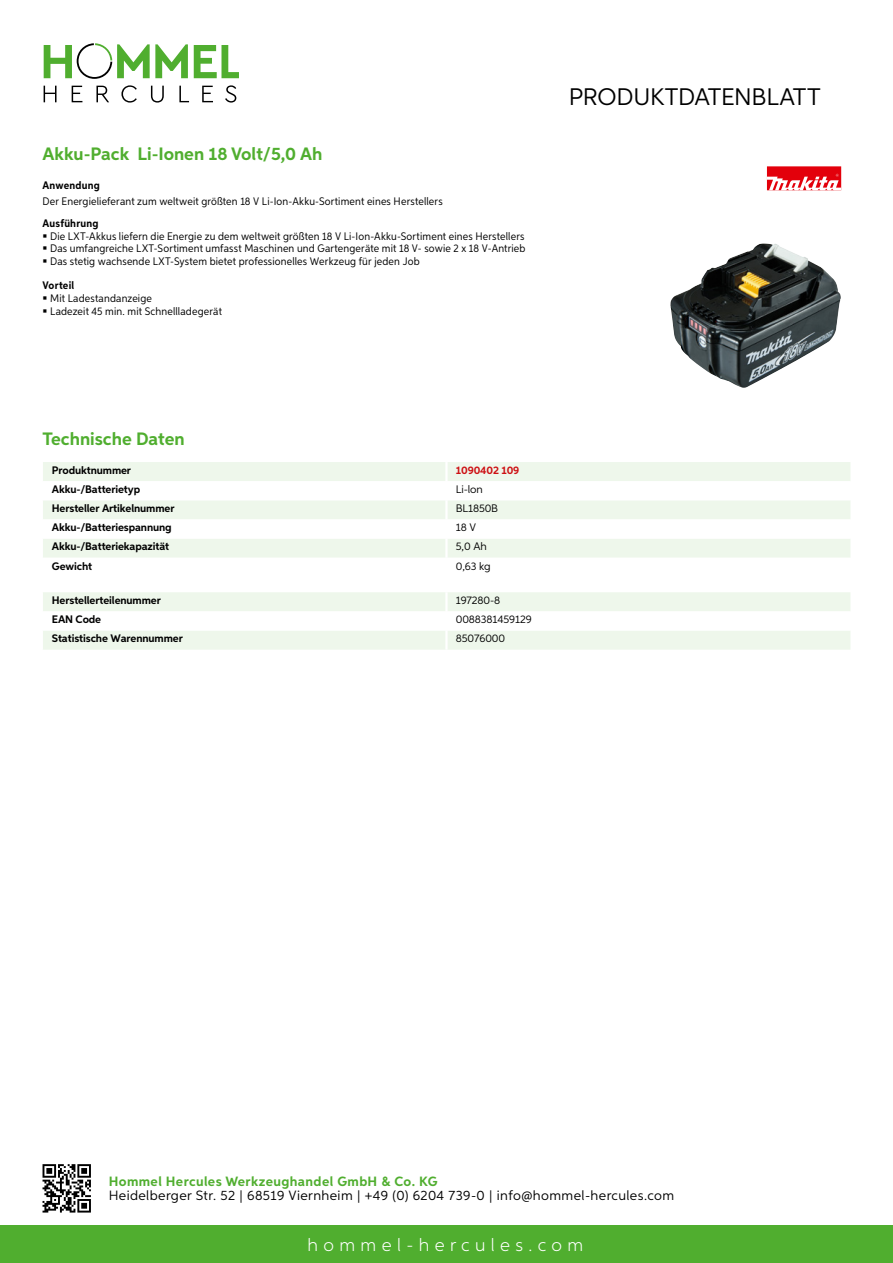
<style>
.page{position:relative;width:893px;height:1263px;background:#fff}
.page>*{position:absolute;margin:0;border:0;box-sizing:border-box;transform-origin:0 0}
.t1{font:24px "Aspira";letter-spacing:-.01em;color:#000}
.t2{font:700 18px "Aspira";color:#50ae2f}
.t3{font:300 18px "Aspira";letter-spacing:.3em;color:#fff}
.t4{font:13.5px "Aspira";letter-spacing:.03em;color:#000}
.t5{font:700 13.5px "Aspira";letter-spacing:.03em;color:#50ae2f}
.t6{font:10.95px/12.8px "Aspira Nar";letter-spacing:.015em;color:#000;text-align:justify}
.t7{font:700 10.95px "Aspira";letter-spacing:-.01em;color:#000}
.t8{font:10.95px "Aspira";letter-spacing:-.01em;color:#000}
.t9{font:700 10.95px "Aspira Nar";letter-spacing:.02em;color:#000}
.t10{font:700 10.95px "Aspira";letter-spacing:-.01em;color:#cd1013}
</style>
<div class="page">
<div style="left:0;top:1226px;width:893px;height:37px;background:#50ae2f"></div>
<svg style="left:43px;top:1164px;width:48px;height:48px"></svg>
<svg style="left:194px;top:45px;width:45px;height:33px"></svg>
<svg style="left:44px;top:43px;width:144px;height:36px"></svg>
<svg style="left:44px;top:86px;width:13px;height:16px"></svg>
<svg style="left:72px;top:86px;width:10px;height:16px"></svg>
<svg style="left:96px;top:86px;width:13px;height:16px"></svg>
<svg style="left:121px;top:85px;width:16px;height:18px"></svg>
<svg style="left:151px;top:86px;width:13px;height:17px"></svg>
<svg style="left:179px;top:86px;width:10px;height:16px"></svg>
<svg style="left:202px;top:86px;width:11px;height:16px"></svg>
<svg style="left:225px;top:85px;width:11px;height:18px"></svg>
<div style="left:43px;top:462px;width:807px;height:19px;background:#eef7eb"></div>
<svg style="left:43px;top:501px;width:807px;height:57px;fill:#eef7eb"></svg>
<hr style="left:445px;top:462px;width:3px;height:19px;background:#fff">
<hr style="left:445px;top:500px;width:3px;height:19px;background:#fff">
<hr style="left:445px;top:519px;width:3px;height:20px;background:#fff">
<hr style="left:445px;top:539px;width:3px;height:19px;background:#fff">
<svg style="left:43px;top:592px;width:807px;height:58px"></svg>
<hr style="left:445px;top:630px;width:3px;height:20px;background:#fff">
<img style="left:670px;top:243px;width:171px;height:145px">
<svg style="left:766px;top:166px;width:76px;height:25px"></svg>
<div style="left:767px;top:166px;width:74px;height:24px;background:#e3000b"></div>
<svg style="left:767px;top:174px;width:74px;height:16px"></svg>
<h2 class="t2" style="left:43px;top:142px;width:281px">Akku-Pack Li-Ionen 18 Volt/5,0 Ah</h2>
<p class="t9" style="left:43px;top:179px;width:59px">Anwendung</p>
<p class="t6" style="left:43px;top:194px;width:402px">Der Energielieferant zum weltweit größten 18 V Li-Ion-Akku-Sortiment eines Herstellers</p>
<p class="t9" style="left:43px;top:216px;width:58px">Ausführung</p>
<p class="t6" style="left:50px;top:229px;width:477px">Die LXT-Akkus liefern die Energie zu dem weltweit größten 18 V Li-Ion-Akku-Sortiment eines Herstellers Das umfangreiche LXT-Sortiment umfasst Maschinen und Gartengeräte mit 18 V- sowie 2 x 18 V-Antrieb Das stetig wachsende LXT-System bietet professionelles Werkzeug für jeden Job</p>
<p class="t9" style="left:43px;top:279px;width:33px">Vorteil</p>
<p class="t6" style="left:50px;top:292px;width:173px">Mit Ladestandanzeige<br>Ladezeit 45 min. mit Schnellladegerät</p>
<h1 class="t1" style="left:569px;top:82px;width:253px">Produktdatenblatt</h1>
<h2 class="t2" style="left:43px;top:428px;width:144px">Technische Daten</h2>
<p class="t7" style="left:52px;top:463px;width:81px">Produktnummer</p>
<p class="t10" style="left:456px;top:463px;width:65px">1090402 109</p>
<p class="t7" style="left:52px;top:483px;width:90px">Akku-/Batterietyp</p>
<p class="t8" style="left:456px;top:483px;width:28px">Li-lon</p>
<p class="t7" style="left:52px;top:502px;width:124px">Hersteller Artikelnummer</p>
<p class="t8" style="left:456px;top:502px;width:42px">BL1850B</p>
<p class="t7" style="left:52px;top:521px;width:121px">Akku-/Batteriespannung</p>
<p class="t8" style="left:456px;top:521px;width:22px">18 V</p>
<p class="t7" style="left:52px;top:540px;width:119px">Akku-/Batteriekapazität</p>
<p class="t8" style="left:456px;top:540px;width:32px">5,0 Ah</p>
<p class="t7" style="left:52px;top:559px;width:42px">Gewicht</p>
<p class="t8" style="left:456px;top:559px;width:36px">0,63 kg</p>
<p class="t7" style="left:52px;top:594px;width:111px">Herstellerteilenummer</p>
<p class="t8" style="left:456px;top:594px;width:46px">197280-8</p>
<p class="t7" style="left:52px;top:613px;width:51px">EAN Code</p>
<p class="t8" style="left:456px;top:613px;width:77px">0088381459129</p>
<p class="t7" style="left:52px;top:632px;width:132px">Statistische Warennummer</p>
<p class="t8" style="left:456px;top:632px;width:51px">85076000</p>
<p class="t5" style="left:109px;top:1172px;width:330px">Hommel Hercules Werkzeughandel GmbH &amp; Co. KG</p>
<p class="t4" style="left:109px;top:1187px;width:567px">Heidelberger Str. 52 | 68519 Viernheim | +49 (0) 6204 739-0 | info@hommel-hercules.com</p>
<h2 class="t3" style="left:307px;top:1234px;width:277px">hommel-hercules.com</h2>
</div>
